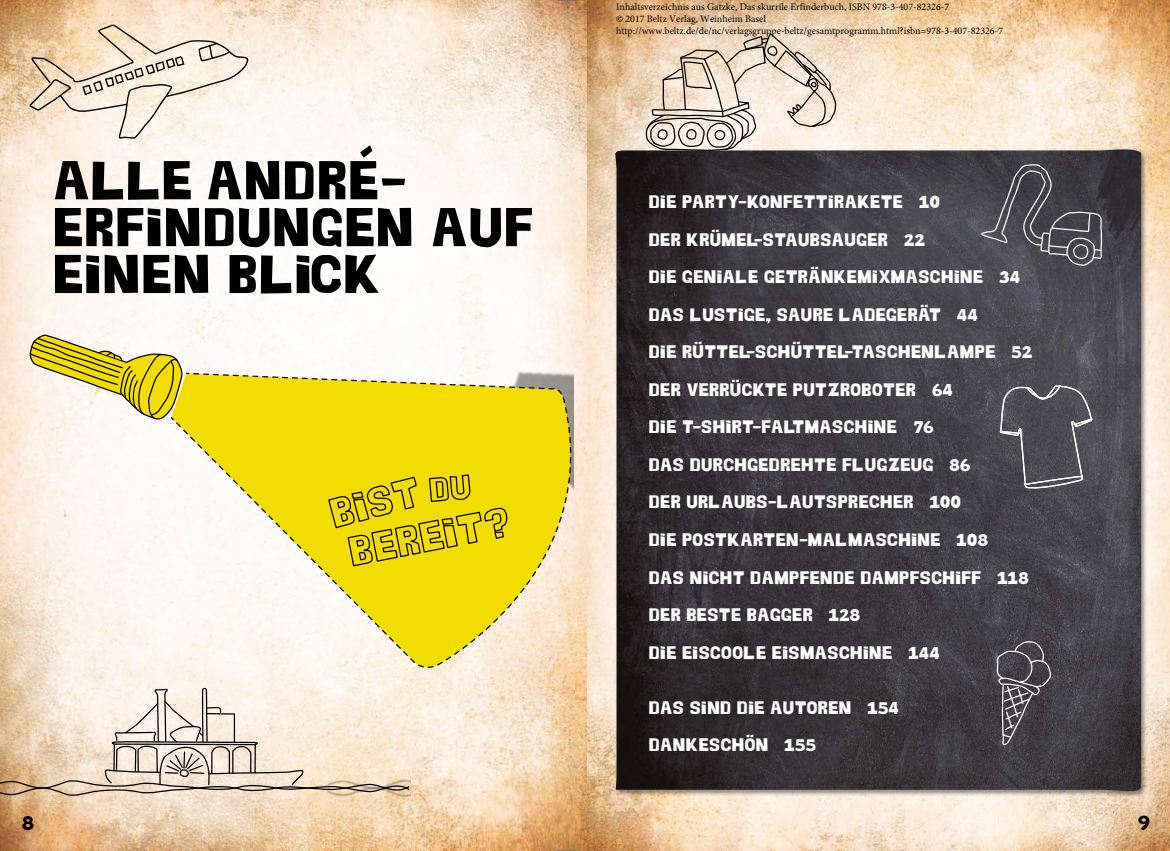
<style>
.page{position:relative;width:1170px;height:851px;background:#fff}
.page>*{position:absolute;margin:0;border:0;box-sizing:border-box;transform-origin:0 0}
.t1{font:56.25px/46.9px "Paris Je T Aime";letter-spacing:.04em;color:#000}
.t2{font:27.5px "Paris Je T Aime";color:#000}
.t3{font:18.75px/37.5px "Paris Je T Aime";letter-spacing:.04em;color:#fff}
.t4{font:10px/12px "Minion Pro";color:#000}
.s1{font-size:23.75px}
</style>
<div class="page">
<img style="left:0;top:0;width:576px;height:850px">
<svg style="left:30px;top:25px;width:220px;height:115px;background:#e9dac8"></svg>
<svg style="left:596px;top:850px;width:19px;height:1px"></svg>
<img style="left:586px;top:778px;width:583px;height:72px">
<img style="left:1139px;top:0;width:30px;height:778px">
<img style="left:586px;top:0;width:42px;height:778px">
<img style="left:628px;top:0;width:511px;height:148px">
<img style="left:576px;top:0;width:10px;height:850px">
<img style="left:613px;top:148px;width:534px;height:649px">
<img style="left:615px;top:149px;width:525px;height:643px">
<svg style="left:0;top:334px;width:605px;height:463px"></svg>
<svg style="left:979px;top:163px;width:123px;height:104px;background:#525157"></svg>
<svg style="left:996px;top:640px;width:55px;height:105px;background:#585459"></svg>
<svg style="left:998px;top:382px;width:95px;height:108px;background:#5a595f"></svg>
<svg style="left:644px;top:26px;width:192px;height:125px;background:#dacbba"></svg>
<svg style="left:557px;top:0;width:19px;height:1px"></svg>
<svg style="left:557px;top:850px;width:19px;height:1px"></svg>
<h1 class="t1" style="left:55px;top:154px;width:480px">ALLE ANDRÉ-<br>ERFINDUNGEN AUF<br>EINEN BLICK</h1>
<h2 class="t2" style="left:22px;top:797px;width:13px">8</h2>
<p class="t4" style="left:616px;top:1px;width:388px">Inhaltsverzeichnis aus Gatzke, Das skurrile Erfinderbuch, ISBN 978-3-407-82326-7<br>© 2017 Beltz Verlag, Weinheim Basel http://www.beltz.de/de/nc/verlagsgruppe-beltz/gesamtprogramm.html?isbn=978-3-407-82326-7</p>
<p class="t3" style="left:649px;top:182px;width:384px">DIE PARTY-KONFETTIRAKETE <span class="s1">10<br></span>DER KRÜMEL-STAUBSAUGER <span class="s1">22<br></span>DIE GENIALE GETRÄNKEMIXMASCHINE <span class="s1">34<br></span>DAS LUSTIGE, SAURE LADEGERÄT <span class="s1">44<br></span>DIE RÜTTEL-SCHÜTTEL-TASCHENLAMPE <span class="s1">52<br></span>DER VERRÜCKTE PUTZROBOTER <span class="s1">64<br></span>DIE T-SHIRT-FALTMASCHINE <span class="s1">76<br></span>DAS DURCHGEDREHTE FLUGZEUG <span class="s1">86<br></span>DER URLAUBS-LAUTSPRECHER <span class="s1">100<br></span>DIE POSTKARTEN-MALMASCHINE <span class="s1">108<br></span>DAS NICHT DAMPFENDE DAMPFSCHIFF <span class="s1">118<br></span>DER BESTE BAGGER <span class="s1">128<br></span>DIE EISCOOLE EISMASCHINE <span class="s1">144</span></p>
<p class="t3" style="left:649px;top:687px;width:251px">DAS SIND DIE AUTOREN <span class="s1">154<br></span>DANKESCHÖN <span class="s1">155</span></p>
<h2 class="t2" style="left:1138px;top:797px;width:13px">9</h2>
</div>
